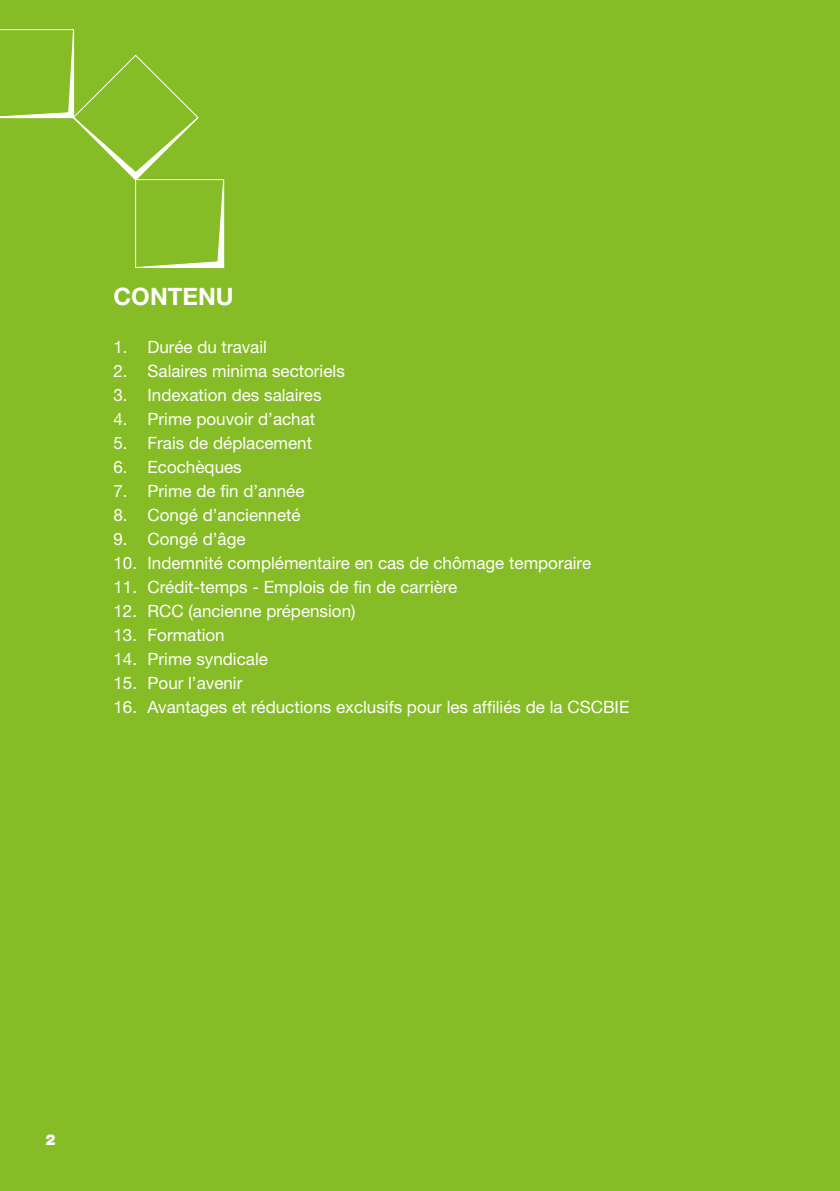
<style>
.page{position:relative;width:840px;height:1191px;background:#fff}
.page>*{position:absolute;margin:0;border:0;box-sizing:border-box;transform-origin:0 0}
.t1{font:700 24px "Helvetica Neue LT Pro";color:#fff}
.t2{font:17px "Helvetica Neue LT Pro";color:#fff}
.t3{font:900 15px "Helvetica Neue LT Std";color:#fff}
</style>
<div class="page">
<div style="left:0;top:0;width:839px;height:1191px;background:#86bc25"></div>
<svg style="left:0;top:29px;width:224px;height:239px"></svg>
<h1 class="t1" style="left:113px;top:281px;width:122px">CONTENU</h1>
<p class="t2" style="left:113px;top:336px;width:155px">1. Durée du travail</p>
<p class="t2" style="left:113px;top:360px;width:233px">2. Salaires minima sectoriels</p>
<p class="t2" style="left:113px;top:384px;width:209px">3. Indexation des salaires</p>
<p class="t2" style="left:113px;top:408px;width:203px">4. Prime pouvoir d’achat</p>
<p class="t2" style="left:113px;top:432px;width:200px">5. Frais de déplacement</p>
<p class="t2" style="left:113px;top:456px;width:130px">6. Ecochèques</p>
<p class="t2" style="left:113px;top:480px;width:192px">7. Prime de fin d’année</p>
<p class="t2" style="left:113px;top:504px;width:189px">8. Congé d’ancienneté</p>
<p class="t2" style="left:113px;top:528px;width:133px">9. Congé d’âge</p>
<p class="t2" style="left:113px;top:552px;width:479px">10. Indemnité complémentaire en cas de chômage temporaire</p>
<p class="t2" style="left:113px;top:576px;width:345px">11. Crédit-temps - Emplois de fin de carrière</p>
<p class="t2" style="left:113px;top:600px;width:243px">12. RCC (ancienne prépension)</p>
<p class="t2" style="left:113px;top:624px;width:113px">13. Formation</p>
<p class="t2" style="left:113px;top:648px;width:156px">14. Prime syndicale</p>
<p class="t2" style="left:113px;top:672px;width:130px">15. Pour l’avenir</p>
<p class="t2" style="left:113px;top:696px;width:517px">16. Avantages et réductions exclusifs pour les affiliés de la CSCBIE</p>
<p class="t3" style="left:45px;top:1130px;width:12px">2</p>
</div>
